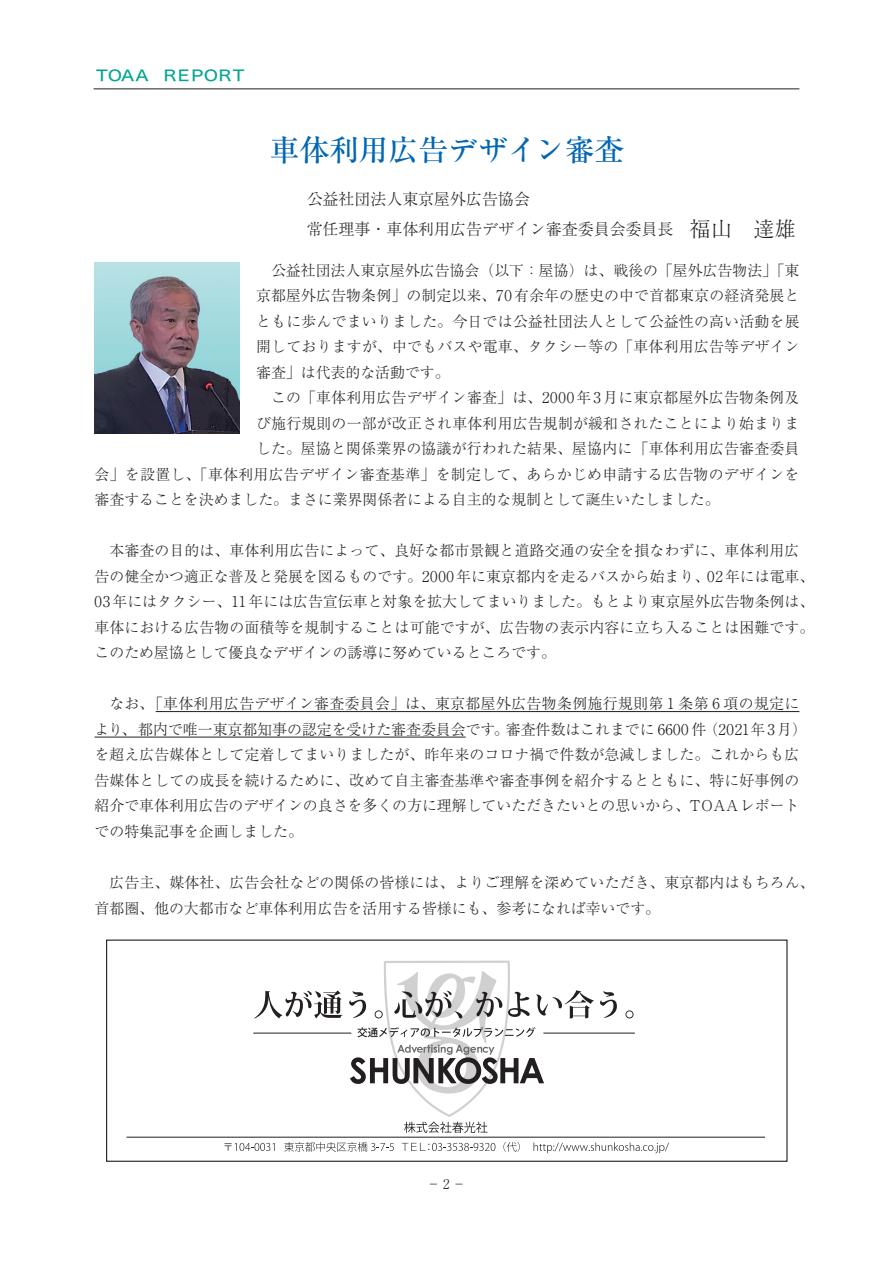
<style>
.page{position:relative;width:893px;height:1263px;background:#fff}
.page>*{position:absolute;margin:0;border:0;box-sizing:border-box;transform-origin:0 0}
.t1{font:500 29.7px "Ryumin Pr 6";color:#0166b3}
.t2{font:300 15.9px/29.2px "Ryumin Pr 6";color:#231f20}
.t3{font:300 14.85px/25.5px "Ryumin Pr 6";letter-spacing:.01em;color:#231f20}
.t4{font:14.85px "Hira Kaku Std W5";letter-spacing:-.2em;color:#00a78e;scale:1.15 1}
.t5{font:300 13.5px "Ryumin Pr 6";color:#231f20;scale:.95 1}
.s1{font-size:21.3px}
</style>
<div class="page">
<hr style="left:94px;top:88px;width:705px;height:1px;background:#231f20">
<hr style="left:127px;top:1137px;width:638px;height:1px;background:#231f20">
<svg style="left:254px;top:990px;width:89px;height:28px"></svg>
<svg style="left:600px;top:991px;width:17px;height:27px"></svg>
<svg style="left:625px;top:1010px;width:8px;height:8px"></svg>
<hr style="left:253px;top:1033px;width:98px;height:1px;background:#231f20">
<hr style="left:543px;top:1033px;width:92px;height:1px;background:#231f20">
<svg style="left:225px;top:1143px;width:50px;height:8px"></svg>
<svg style="left:284px;top:1142px;width:110px;height:10px"></svg>
<svg style="left:402px;top:1143px;width:93px;height:8px"></svg>
<svg style="left:503px;top:1142px;width:17px;height:10px"></svg>
<svg style="left:534px;top:1142px;width:135px;height:11px"></svg>
<svg style="left:349px;top:960px;width:245px;height:173px"></svg>
<div style="left:106px;top:939px;width:681px;height:223px;border:1px solid #231f20"></div>
<hr style="left:156px;top:711px;width:643px;height:1px;background:#231f20">
<hr style="left:95px;top:737px;width:371px;height:1px;background:#231f20">
<img style="left:95px;top:263px;width:144px;height:171px">
<p class="t4" style="left:94px;top:64px;width:135px">ＴＯＡＡ　ＲＥＰＯＲＴ</p>
<h1 class="t1" style="left:270px;top:127px;width:356px">車体利用広告デザイン審査</h1>
<p class="t2" style="left:307px;top:184px;width:490px">公益社団法人東京屋外広告協会<br>常任理事・車体利用広告デザイン審査委員会委員長　<span class="s1">福山　達雄</span></p>
<p class="t3" style="left:256px;top:256px;width:545px;text-align:justify;text-indent:15px">公益社団法人東京屋外広告協会（以下：屋協）は、戦後の「屋外広告物法」「東京都屋外広告物条例」の制定以来、70有余年の歴史の中で首都東京の経済発展とともに歩んでまいりました。今日では公益社団法人として公益性の高い活動を展開しておりますが、中でもバスや電車、タクシー等の「車体利用広告等デザイン審査」は代表的な活動です。</p>
<p class="t3" style="left:271px;top:384px;width:530px">この「車体利用広告デザイン審査」は、2000年3月に東京都屋外広告物条例及</p>
<p class="t3" style="left:256px;top:410px;width:545px">び施行規則の一部が改正され車体利用広告規制が緩和されたことにより始まりま</p>
<p class="t3" style="left:256px;top:435px;width:545px">した。屋協と関係業界の協議が行われた結果、屋協内に「車体利用広告審査委員</p>
<p class="t3" style="left:95px;top:461px;width:706px">会」を設置し、「車体利用広告デザイン審査基準」を制定して、あらかじめ申請する広告物のデザインを</p>
<p class="t3" style="left:95px;top:486px;width:627px">審査することを決めました。まさに業界関係者による自主的な規制として誕生いたしました。</p>
<p class="t3" style="left:95px;top:537px;width:721px;text-indent:15px">本審査の目的は、車体利用広告によって、良好な都市景観と道路交通の安全を損なわずに、車体利用広告の健全かつ適正な普及と発展を図るものです。2000年に東京都内を走るバスから始まり、02年には電車、03年にはタクシー、11年には広告宣伝車と対象を拡大してまいりました。もとより東京屋外広告物条例は、車体における広告物の面積等を規制することは可能ですが、広告物の表示内容に立ち入ることは困難です。このため屋協として優良なデザインの誘導に努めているところです。</p>
<p class="t3" style="left:95px;top:690px;width:714px;text-indent:15px">なお、「車体利用広告デザイン審査委員会」は、東京都屋外広告物条例施行規則第 1 条第 6 項の規定により、都内で唯一東京都知事の認定を受けた審査委員会です。審査件数はこれまでに 6600 件（2021年3月）を超え広告媒体として定着してまいりましたが、昨年来のコロナ禍で件数が急減しました。これからも広告媒体としての成長を続けるために、改めて自主審査基準や審査事例を紹介するとともに、特に好事例の紹介で車体利用広告のデザインの良さを多くの方に理解していただきたいとの思いから、TOAAレポートでの特集記事を企画しました。</p>
<p class="t3" style="left:95px;top:869px;width:721px;text-indent:15px">広告主、媒体社、広告会社などの関係の皆様には、よりご理解を深めていただき、東京都内はもちろん、首都圏、他の大都市など車体利用広告を活用する皆様にも、参考になれば幸いです。</p>
<p class="t5" style="left:427px;top:1173px;width:42px">−2−</p>
</div>
